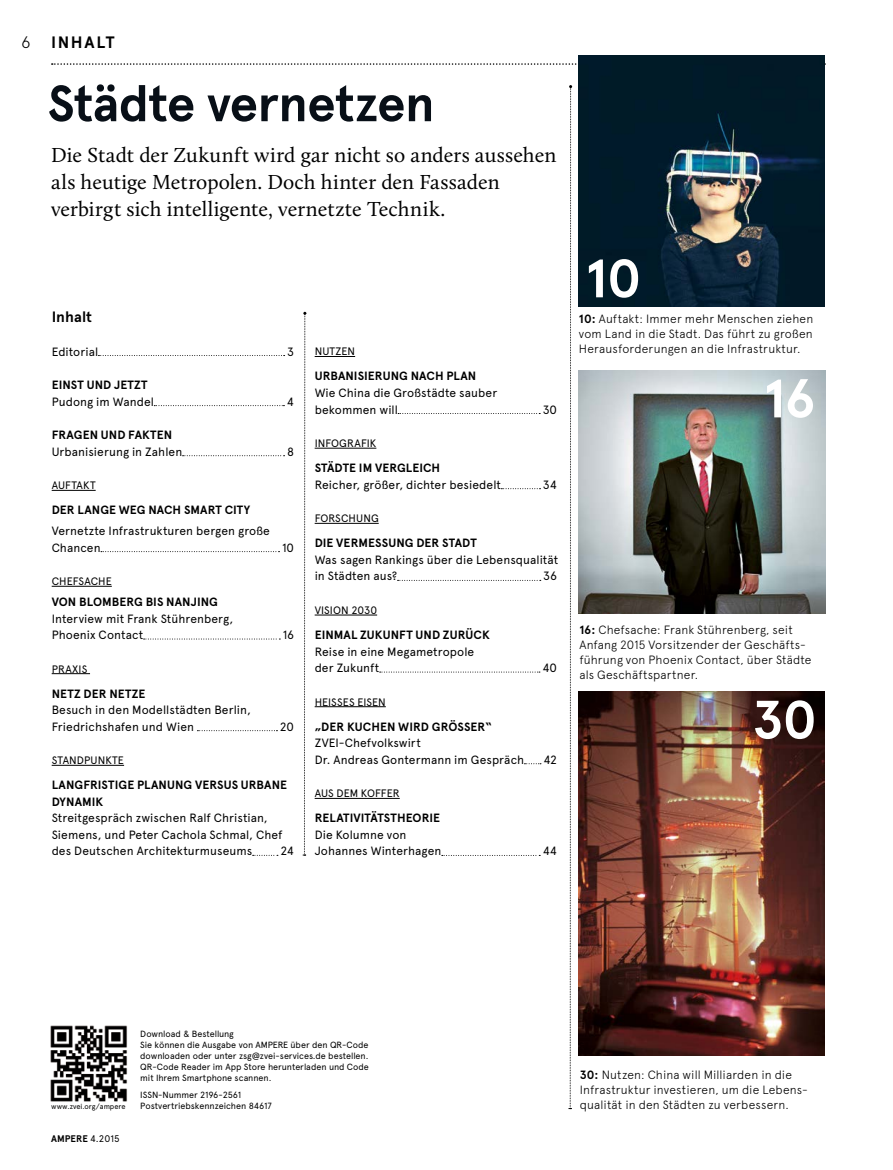
<style>
.page{position:relative;width:893px;height:1170px;background:#fff}
.page>*{position:absolute;margin:0;border:0;box-sizing:border-box;transform-origin:0 0}
.t1{font:700 54px "Apercu";color:#fff}
.t2{font:700 51px "Apercu";letter-spacing:-.015em;color:#080f17}
.t3{font:21px/27px "Calluna";letter-spacing:.005em;color:#000}
.t4{font:700 16.5px "Apercu";letter-spacing:.1em;color:#000}
.t5{font:700 15px "Apercu";letter-spacing:.005em;color:#000}
.t6{font:12px/16.5px "Apercu";letter-spacing:.005em;color:#000}
.t7{font:300 12px/15px "Apercu";letter-spacing:.015em;color:#000}
.t8{font:700 12px/16.5px "Apercu";letter-spacing:.005em;color:#000}
.t9{font:10.8px "Apercu";letter-spacing:.005em;color:#000}
.t10{font:700 9.6px "Apercu";letter-spacing:.01em;color:#000}
.t11{font:9px/11.2px "Apercu";letter-spacing:-.01em;color:#000}
.t12{font:7.35px "Apercu";letter-spacing:-.005em;color:#000}
.s1{font-weight:300}
.s2{font-weight:700}
.s3{font-weight:400}
</style>
<div class="page">
<img style="left:578px;top:691px;width:247px;height:364px">
<img style="left:50px;top:1025px;width:78px;height:77px">
<img style="left:579px;top:370px;width:247px;height:243px">
<hr style="left:315px;top:356px;width:40px;height:1px;background:#000">
<svg style="left:398px;top:413px;width:142px;height:1px"></svg>
<hr style="left:315px;top:448px;width:61px;height:1px;background:#000">
<svg style="left:501px;top:488px;width:39px;height:1px"></svg>
<hr style="left:315px;top:523px;width:64px;height:1px;background:#000">
<svg style="left:398px;top:580px;width:143px;height:1px"></svg>
<hr style="left:315px;top:614px;width:62px;height:1px;background:#000">
<svg style="left:380px;top:671px;width:160px;height:1px"></svg>
<hr style="left:315px;top:706px;width:71px;height:1px;background:#000">
<svg style="left:524px;top:763px;width:17px;height:1px"></svg>
<hr style="left:315px;top:798px;width:85px;height:1px;background:#000">
<svg style="left:442px;top:855px;width:98px;height:1px"></svg>
<svg style="left:568px;top:85px;width:4px;height:1024px"></svg>
<svg style="left:303px;top:312px;width:3px;height:543px"></svg>
<svg style="left:52px;top:63px;width:527px;height:2px"></svg>
<img style="left:579px;top:55px;width:246px;height:251px">
<svg style="left:98px;top:355px;width:187px;height:1px"></svg>
<svg style="left:154px;top:405px;width:130px;height:1px"></svg>
<svg style="left:183px;top:455px;width:102px;height:1px"></svg>
<hr style="left:52px;top:490px;width:44px;height:1px;background:#000">
<svg style="left:101px;top:551px;width:179px;height:1px"></svg>
<hr style="left:52px;top:586px;width:60px;height:1px;background:#000">
<svg style="left:144px;top:638px;width:136px;height:1px"></svg>
<hr style="left:52px;top:673px;width:38px;height:1px;background:#000">
<svg style="left:197px;top:730px;width:80px;height:1px"></svg>
<hr style="left:52px;top:765px;width:72px;height:1px;background:#000">
<h3 class="t4" style="left:21px;top:32px;width:95px"><span class="s1">6</span> INHALT</h3>
<h2 class="t2" style="left:47px;top:73px;width:389px">Städte vernetzen</h2>
<h3 class="t3" style="left:51px;top:141px;width:507px">Die Stadt der Zukunft wird gar nicht so anders aussehen als heutige Metropolen. Doch hinter den Fassaden verbirgt sich intelligente, vernetzte Technik.</h3>
<p class="t5" style="left:52px;top:308px;width:42px">Inhalt</p>
<p class="t6" style="left:52px;top:343px;width:48px">Editorial</p>
<p class="t6" style="left:287px;top:343px;width:8px">3</p>
<p class="t8" style="left:52px;top:376px;width:98px">EINST UND JETZT</p>
<p class="t6" style="left:52px;top:393px;width:104px">Pudong im Wandel</p>
<p class="t6" style="left:287px;top:393px;width:9px">4</p>
<p class="t8" style="left:52px;top:427px;width:122px">FRAGEN UND FAKTEN</p>
<p class="t6" style="left:52px;top:443px;width:132px">Urbanisierung in Zahlen</p>
<p class="t6" style="left:287px;top:443px;width:9px">8</p>
<p class="t9" style="left:52px;top:479px;width:45px">AUFTAKT</p>
<p class="t8" style="left:52px;top:502px;width:200px">DER LANGE WEG NACH SMART CITY</p>
<p class="t6" style="left:52px;top:522px;width:220px">Vernetzte Infrastrukturen bergen große<br>Chancen</p>
<p class="t6" style="left:282px;top:539px;width:14px">10</p>
<p class="t9" style="left:52px;top:575px;width:62px">CHEFSACHE</p>
<p class="t8" style="left:52px;top:593px;width:168px">VON BLOMBERG BIS NANJING</p>
<p class="t6" style="left:52px;top:610px;width:183px">Interview mit Frank Stührenberg,<br>Phoenix Contact</p>
<p class="t9" style="left:52px;top:662px;width:37px">PRAXIS</p>
<p class="t8" style="left:52px;top:685px;width:95px">NETZ DER NETZE</p>
<p class="t6" style="left:52px;top:701px;width:201px">Besuch in den Modellstädten Berlin,<br>Friedrichshafen und Wien</p>
<p class="t6" style="left:283px;top:626px;width:13px">16</p>
<p class="t6" style="left:280px;top:718px;width:16px">20</p>
<p class="t9" style="left:52px;top:754px;width:74px">STANDPUNKTE</p>
<p class="t8" style="left:52px;top:776px;width:237px">LANGFRISTIGE PLANUNG VERSUS URBANE<br>DYNAMIK</p>
<p class="t6" style="left:52px;top:809px;width:232px">Streitgespräch zwischen Ralf Christian,<br>Siemens, und Peter Cachola Schmal, Chef des Deutschen Architekturmuseums</p>
<p class="t6" style="left:280px;top:842px;width:15px">24</p>
<p class="t9" style="left:315px;top:345px;width:42px">NUTZEN</p>
<p class="t8" style="left:315px;top:368px;width:163px">URBANISIERUNG NACH PLAN</p>
<p class="t6" style="left:315px;top:384px;width:184px">Wie China die Großstädte sauber bekommen will</p>
<p class="t6" style="left:543px;top:401px;width:16px">30</p>
<p class="t9" style="left:315px;top:437px;width:63px">INFOGRAFIK</p>
<p class="t8" style="left:315px;top:459px;width:127px">STÄDTE IM VERGLEICH</p>
<p class="t6" style="left:315px;top:476px;width:188px">Reicher, größer, dichter besiedelt</p>
<p class="t6" style="left:543px;top:476px;width:16px">34</p>
<p class="t9" style="left:315px;top:512px;width:66px">FORSCHUNG</p>
<p class="t8" style="left:315px;top:535px;width:164px">DIE VERMESSUNG DER STADT</p>
<p class="t6" style="left:315px;top:551px;width:245px">Was sagen Rankings über die Lebensqualität in Städten aus?</p>
<p class="t6" style="left:543px;top:568px;width:15px">36</p>
<p class="t9" style="left:315px;top:603px;width:64px">VISION 2030</p>
<p class="t8" style="left:315px;top:626px;width:177px">EINMAL ZUKUNFT UND ZURÜCK</p>
<p class="t6" style="left:315px;top:643px;width:161px">Reise in eine Megametropole der Zukunft</p>
<p class="t9" style="left:315px;top:695px;width:73px">HEISSES EISEN</p>
<p class="t8" style="left:315px;top:718px;width:179px">„DER KUCHEN WIRD GRÖSSER“</p>
<p class="t6" style="left:315px;top:734px;width:211px">ZVEI-Chefvolkswirt<br>Dr. Andreas Gontermann im Gespräch</p>
<p class="t9" style="left:315px;top:787px;width:87px">AUS DEM KOFFER</p>
<p class="t8" style="left:315px;top:810px;width:127px">RELATIVITÄTSTHEORIE</p>
<p class="t6" style="left:315px;top:826px;width:128px">Die Kolumne von<br>Johannes Winterhagen</p>
<p class="t6" style="left:542px;top:659px;width:16px">40</p>
<p class="t6" style="left:543px;top:751px;width:15px">42</p>
<p class="t6" style="left:543px;top:842px;width:16px">44</p>
<h1 class="t1" style="left:585px;top:246px;width:58px">10</h1>
<p class="t7" style="left:579px;top:311px;width:236px;text-align:justify"><span class="s2">10:</span> Auftakt: Immer mehr Menschen ziehen vom Land in die Stadt. Das führt zu großen Herausforderungen an die Infrastruktur.</p>
<h1 class="t1" style="left:763px;top:366px;width:54px">16</h1>
<p class="t7" style="left:579px;top:622px;width:234px"><span class="s2">16:</span> Chefsache: Frank Stührenberg, seit Anfang 2015 Vorsitzender der Geschäfts&shy;führung von Phoenix Contact, über Städte als Geschäftspartner.</p>
<h1 class="t1" style="left:752px;top:687px;width:66px">30</h1>
<p class="t11" style="left:140px;top:1027px;width:230px">Download &amp; Bestellung<br>Sie können die Ausgabe von AMPERE über den QR-Code downloaden oder unter zsg@zvei-services.de bestellen.<br>QR-Code Reader im App Store herunterladen und Code mit Ihrem Smartphone scannen.</p>
<p class="t11" style="left:140px;top:1089px;width:102px">ISSN-Nummer 2196-2561</p>
<p class="t12" style="left:51px;top:1102px;width:76px">www.zvei.org/ampere</p>
<p class="t11" style="left:140px;top:1100px;width:133px">Postvertriebskennzeichen 84617</p>
<p class="t10" style="left:51px;top:1133px;width:70px">AMPERE <span class="s3">4.2015</span></p>
<p class="t7" style="left:580px;top:1066px;width:229px"><span class="s2">30:</span> Nutzen: China will Milliarden in die<br>Infrastruktur investieren, um die Lebens&shy;qualität in den Städten zu verbessern.</p>
</div>
